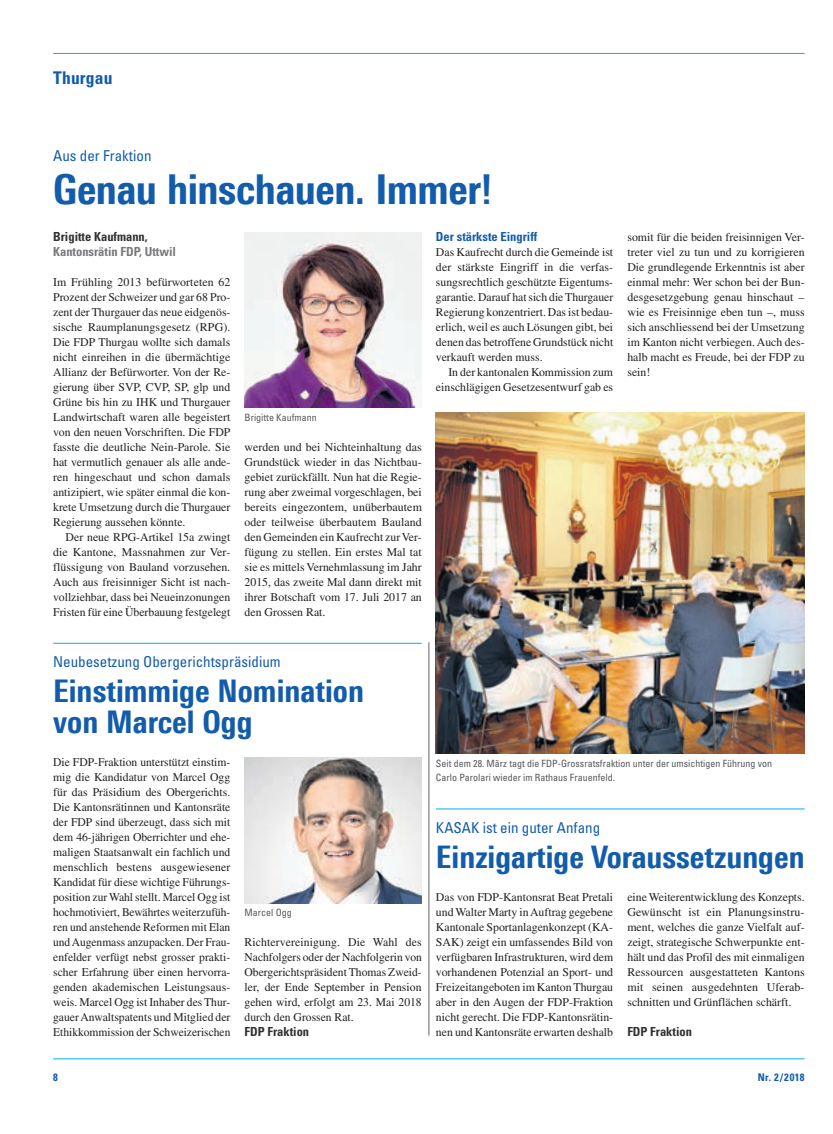
<style>
.page{position:relative;width:833px;height:1134px;background:#fff}
.page>*{position:absolute;margin:0;border:0;box-sizing:border-box;transform-origin:0 0}
.t1{font:800 41.25px "Linotype Univers 720 Cn";letter-spacing:-.01em;color:#135cab}
.t2{font:800 31.25px/31.2px "Linotype Univers 720 Cn";color:#135cab}
.t3{font:800 31.12px "Linotype Univers 720 Cn";color:#135cab}
.t4{font:700 condensed 17.5px "Univers LT Std";letter-spacing:.01em;color:#135cab}
.t5{font:condensed 15px "Univers LT Std";color:#135cab}
.t6{font:700 condensed 12.5px "Univers LT Std";color:#312f30}
.t7{font:700 condensed 12.5px "Univers LT Std";color:#76787b}
.t8{font:700 condensed 12.5px "Univers LT Std";color:#135cab}
.t9{font:11.88px/15px "Times LT Std";color:#231f20;text-align:justify}
.t10{font:700 condensed 10.62px "Univers LT Std";letter-spacing:.05em;color:#135cab}
.t11{font:condensed 10px/13.8px "Univers LT Std";color:#57585a}
</style>
<div class="page">
<hr style="left:53px;top:53px;width:751px;height:1px;background:#00aeef">
<hr style="left:53px;top:1058px;width:751px;height:1px;background:#00aeef">
<img style="left:244px;top:233px;width:178px;height:174px">
<hr style="left:53px;top:643px;width:369px;height:1px;background:#00aeef">
<img style="left:244px;top:758px;width:178px;height:145px">
<hr style="left:436px;top:809px;width:368px;height:1px;background:#00aeef">
<hr style="left:428px;top:642px;width:1px;height:394px;background:#636366">
<img style="left:436px;top:412px;width:368px;height:341px">
<h3 class="t4" style="left:53px;top:67px;width:61px">Thurgau</h3>
<p class="t5" style="left:53px;top:147px;width:100px">Aus der Fraktion</p>
<h1 class="t1" style="left:53px;top:164px;width:441px">Genau hinschauen. Immer!</h1>
<p class="t6" style="left:53px;top:228px;width:96px">Brigitte Kaufmann,</p>
<p class="t7" style="left:53px;top:243px;width:124px">Kantonsrätin FDP, Uttwil</p>
<p class="t9" style="left:53px;top:274px;width:179px">Im Frühling 2013 befürworteten 62<br>Prozent der Schweizer und gar 68 Pro&shy;zent der Thurgauer das neue eidgenös&shy;sische Raumplanungsgesetz (RPG).<br>Die FDP Thurgau wollte sich damals nicht einreihen in die übermächtige Allianz der Befürworter. Von der Re&shy;gierung über SVP, CVP, SP, glp und Grüne bis hin zu IHK und Thurgauer Landwirtschaft waren alle begeistert von den neuen Vorschriften. Die FDP fasste die deutliche Nein-Parole. Sie hat vermutlich genauer als alle ande&shy;ren hingeschaut und schon damals antizipiert, wie später einmal die kon&shy;krete Umsetzung durch die Thurgauer Regierung aussehen könnte.</p>
<p class="t9" style="left:53px;top:529px;width:179px;text-indent:12px">Der neue RPG-Artikel 15a zwingt die Kantone, Massnahmen zur Ver&shy;flüssigung von Bauland vorzusehen.<br>Auch aus freisinniger Sicht ist nach&shy;vollziehbar, dass bei Neueinzonungen Fristen für eine Überbauung festgelegt</p>
<p class="t8" style="left:436px;top:228px;width:103px">Der stärkste Eingriff</p>
<p class="t9" style="left:436px;top:244px;width:179px">Das Kaufrecht durch die Gemeinde ist der stärkste Eingriff in die verfas&shy;sungsrechtlich geschützte Eigentums&shy;garantie. Darauf hat sich die Thurgauer Regierung konzentriert. Das ist bedau&shy;erlich, weil es auch Lösungen gibt, bei denen das betroffene Grundstück nicht verkauft werden muss.</p>
<p class="t9" style="left:436px;top:364px;width:179px;text-align:right">In der kantonalen Kommission zum einschlägigen Gesetzesentwurf gab es</p>
<p class="t11" style="left:244px;top:410px;width:74px">Brigitte Kaufmann</p>
<p class="t9" style="left:244px;top:439px;width:179px">werden und bei Nichteinhaltung das Grundstück wieder in das Nichtbau&shy;gebiet zurückfällt. Nun hat die Regie&shy;rung aber zweimal vorgeschlagen, bei bereits eingezontem, unüberbautem oder teilweise überbautem Bauland den Gemeinden ein Kaufrecht zur Ver&shy;fügung zu stellen. Ein erstes Mal tat sie es mittels Vernehmlassung im Jahr 2015, das zweite Mal dann direkt mit ihrer Botschaft vom 17. Juli 2017 an den Grossen Rat.</p>
<p class="t9" style="left:627px;top:229px;width:179px">somit für die beiden freisinnigen Ver&shy;treter viel zu tun und zu korrigieren Die grundlegende Erkenntnis ist aber einmal mehr: Wer schon bei der Bun&shy;desgesetzgebung genau hinschaut – wie es Freisinnige eben tun –, muss sich anschliessend bei der Umsetzung im Kanton nicht verbiegen. Auch des&shy;halb macht es Freude, bei der FDP zu sein!</p>
<p class="t5" style="left:53px;top:652px;width:229px">Neubesetzung Obergerichtspräsidium</p>
<h2 class="t2" style="left:53px;top:675px;width:312px">Einstimmige Nomination von Marcel Ogg</h2>
<p class="t9" style="left:53px;top:754px;width:179px">Die FDP-Fraktion unterstützt einstim&shy;mig die Kandidatur von Marcel Ogg für das Präsidium des Obergerichts.<br>Die Kantonsrätinnen und Kantonsräte der FDP sind überzeugt, dass sich mit dem 46-jährigen Oberrichter und ehe&shy;maligen Staatsanwalt ein fachlich und menschlich bestens ausgewiesener Kandidat für diese wichtige Führungs&shy;position zur Wahl stellt. Marcel Ogg ist hochmotiviert, Bewährtes weiterzufüh&shy;ren und anstehende Reformen mit Elan und Augenmass anzupacken. Der Frau&shy;enfelder verfügt nebst grosser prakti&shy;scher Erfahrung über einen hervorra&shy;genden akademischen Leistungsaus&shy;weis. Marcel Ogg ist Inhaber des Thur&shy;gauer Anwaltspatents und Mitglied der Ethikkommission der Schweizerischen</p>
<p class="t11" style="left:244px;top:906px;width:49px">Marcel Ogg</p>
<p class="t9" style="left:244px;top:934px;width:179px">Richtervereinigung. Die Wahl des Nachfolgers oder der Nachfolgerin von Obergerichtspräsident Thomas Zweid&shy;ler, der Ende September in Pension gehen wird, erfolgt am 23. Mai 2018 durch den Grossen Rat.</p>
<p class="t6" style="left:244px;top:1023px;width:66px">FDP Fraktion</p>
<p class="t11" style="left:436px;top:756px;width:338px">Seit dem 28. März tagt die FDP-Grossratsfraktion unter der umsichtigen Führung von<br>Carlo Parolari wieder im Rathaus Frauenfeld.</p>
<p class="t5" style="left:436px;top:818px;width:166px">KASAK ist ein guter Anfang</p>
<h3 class="t3" style="left:436px;top:838px;width:370px">Einzigartige Voraussetzungen</h3>
<p class="t9" style="left:436px;top:889px;width:179px">Das von FDP-Kantonsrat Beat Pretali und Walter Marty in Auftrag gegebene Kantonale Sportanlagenkonzept (KA-SAK) zeigt ein umfassendes Bild von verfügbaren Infrastrukturen, wird dem vorhandenen Potenzial an Sport- und Freizeitangeboten im Kanton Thurgau aber in den Augen der FDP-Fraktion nicht gerecht. Die FDP-Kantonsrätin&shy;nen und Kantonsräte erwarten deshalb</p>
<p class="t9" style="left:627px;top:889px;width:179px">eine Weiterentwicklung des Konzepts.<br>Gewünscht ist ein Planungsinstru&shy;ment, welches die ganze Vielfalt auf&shy;zeigt, strategische Schwerpunkte ent&shy;hält und das Profil des mit einmaligen Ressourcen ausgestatteten Kantons mit seinen ausgedehnten Uferab&shy;schnitten und Grünflächen schärft.</p>
<p class="t6" style="left:627px;top:1023px;width:66px">FDP Fraktion</p>
<p class="t10" style="left:53px;top:1070px;width:6px">8</p>
<p class="t10" style="left:757px;top:1070px;width:48px">Nr. 2/2018</p>
</div>
